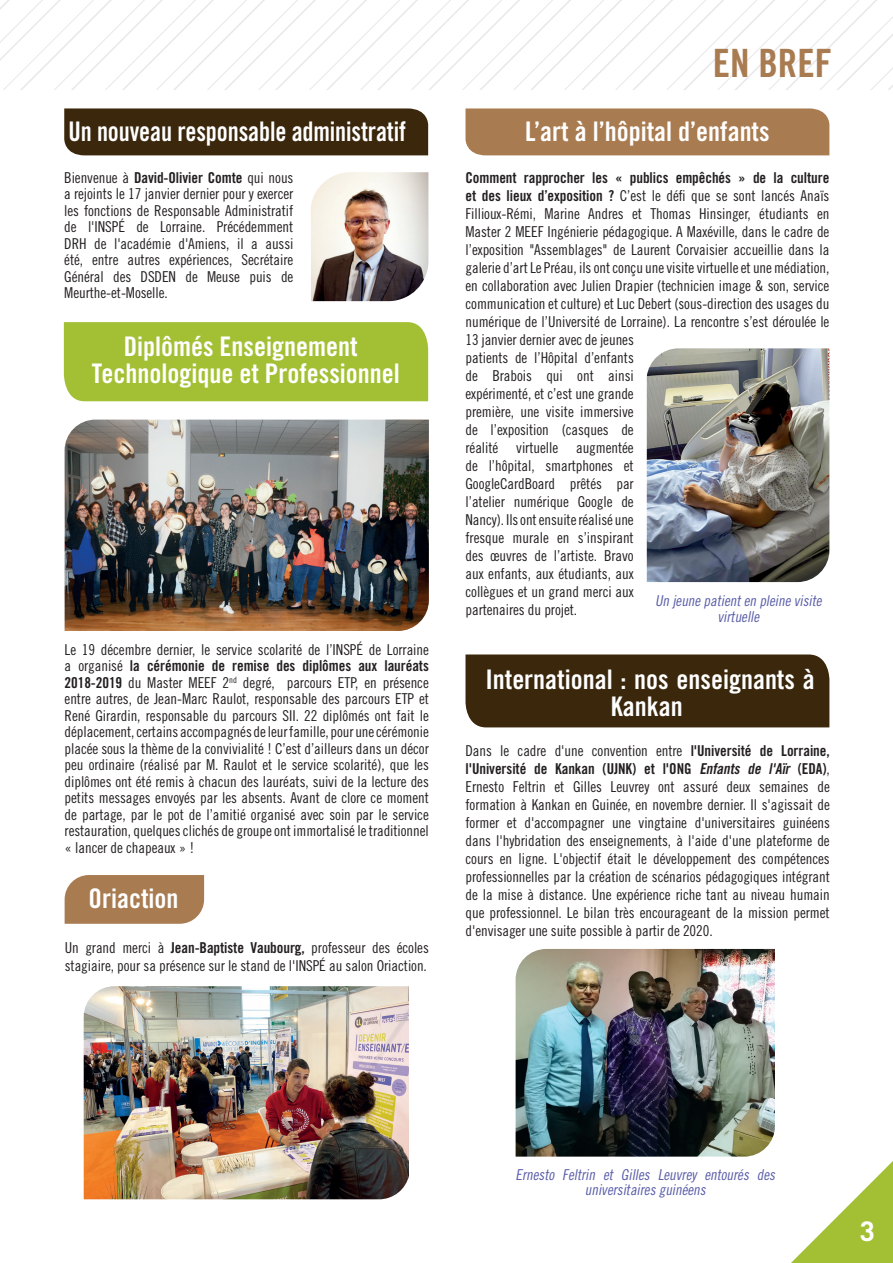
<style>
.page{position:relative;width:893px;height:1263px;background:#fff}
.page>*{position:absolute;margin:0;border:0;box-sizing:border-box;transform-origin:0 0}
.Titre_de_page{font:39px "Trade Gothic LT Std Bd Cn 20";color:#a97b50}
.t1{font:27px/27px "Trade Gothic LT Std Bd Cn 20";color:#fff;text-align:center}
.t2{font:27px "Trade Gothic LT Std Bd Cn 20";color:#fff;scale:.92 1}
.t3{font:700 27px "Trade Gothic LT Std";color:#fff}
.Tracé_Tx_8_5{font:15px/18px "Trade Gothic LT Std Cn 18";letter-spacing:-.005em;color:#231f20;text-align:justify}
.Tracé_Tx_8_5-2{font:italic 15px/15px "Trade Gothic LT Std Cn 18";color:#5a5da9;text-align:center}
.s1{font-family:"Trade Gothic LT Std Bd Cn 20"}
.s2{font-family:"Trade Gothic LT Std"}
.s3{font-family:"Trade Gothic LT Std Bd Cn 20";font-style:italic}
</style>
<div class="page">
<svg style="left:0;top:0;width:893px;height:90px"></svg>
<div style="left:64px;top:108px;width:364px;height:47px;background:#3b270c"></div>
<div style="left:64px;top:322px;width:364px;height:79px;background:#a3c035"></div>
<img style="left:65px;top:420px;width:364px;height:211px">
<div style="left:465px;top:108px;width:364px;height:47px;background:#a97b50"></div>
<img style="left:647px;top:348px;width:182px;height:234px">
<div style="left:465px;top:654px;width:364px;height:73px;background:#3b270c"></div>
<img style="left:516px;top:949px;width:259px;height:207px">
<img style="left:84px;top:986px;width:325px;height:213px">
<div style="left:65px;top:875px;width:139px;height:49px;background:#a97b50"></div>
<img style="left:311px;top:172px;width:117px;height:129px">
<svg style="left:791px;top:1161px;width:102px;height:102px"></svg>
<p class="t2" style="left:69px;top:115px;width:368px">Un nouveau responsable administratif</p>
<p class="Tracé_Tx_8_5" style="left:64px;top:169px;width:231px;line-height:16.5px">Bienvenue à <span class="s1">David-Olivier Comte</span> qui nous a rejoints le 17 janvier dernier pour y exercer les fonctions de Responsable Administratif de l'INSPÉ de Lorraine. Précédemment DRH de l'académie d'Amiens, il a aussi été, entre autres expériences, Secrétaire Général des DSDEN de Meuse puis de Meurthe-et-Moselle.</p>
<p class="t1" style="left:92px;top:333px;width:309px">Diplômés Enseignement<br>Technologique et Professionnel</p>
<p class="Tracé_Tx_8_5" style="left:65px;top:641px;width:366px;line-height:16.5px">Le 19 décembre dernier, le service scolarité de l’INSPÉ de Lorraine a organisé <span class="s1">la cérémonie de remise des diplômes aux lauréats 2018-2019</span> du Master MEEF 2<sup>nd</sup> degré, parcours ETP, en présence entre autres, de Jean-Marc Raulot, responsable des parcours ETP et René Girardin, responsable du parcours SII. 22 diplômés ont fait le déplacement, certains accompagnés de leur famille, pour une cérémonie placée sous la thème de la convivialité ! C’est d’ailleurs dans un décor peu ordinaire (réalisé par M. Raulot et le service scolarité), que les diplômes ont été remis à chacun des lauréats, suivi de la lecture des petits messages envoyés par les absents. Avant de clore ce moment de partage, par le pot de l’amitié organisé avec soin par le service restauration, quelques clichés de groupe ont immortalisé le traditionnel « lancer de chapeaux » !</p>
<p class="t1" style="left:89px;top:885px;width:91px">Oriaction</p>
<p class="Tracé_Tx_8_5" style="left:65px;top:938px;width:366px">Un grand merci à <span class="s1">Jean-Baptiste Vaubourg,</span> professeur des écoles stagiaire, pour sa présence sur le stand de l'INSPÉ au salon Oriaction.</p>
<p class="Titre_de_page" style="left:713px;top:39px;width:121px">EN BREF</p>
<p class="t1" style="left:525px;top:118px;width:246px">L’art à l’hôpital d’enfants</p>
<p class="Tracé_Tx_8_5" style="left:465px;top:169px;width:365px;text-align:left"><span class="s1">Comment rapprocher les « publics empêchés » de la culture et des lieux d’exposition ?</span> C’est le défi que se sont lancés Anaïs Fillioux-Rémi, Marine Andres et Thomas Hinsinger, étudiants en Master 2 MEEF Ingénierie pédagogique. A Maxéville, dans le cadre de l’exposition <span class="s2">"</span>Assemblages<span class="s2">"</span> de Laurent Corvaisier accueillie dans la galerie d’art Le Préau, ils ont conçu une visite virtuelle et une médiation, en collaboration avec Julien Drapier (technicien image &amp; son, service communication et culture) et Luc Debert (sous-direction des usages du numérique de l’Université de Lorraine). La rencontre s’est déroulée le 13 janvier dernier avec de jeunes<br>patients de l’Hôpital d’enfants<br>de Brabois qui ont ainsi<br>expérimenté, et c’est une grande<br>première, une visite immersive<br>de l’exposition (casques de<br>réalité virtuelle augmentée<br>de l’hôpital, smartphones et<br>GoogleCardBoard prêtés par<br>l’atelier numérique Google de<br>Nancy). Ils ont ensuite réalisé une<br>fresque murale en s’inspirant<br>des œuvres de l’artiste. Bravo<br>aux enfants, aux étudiants, aux<br>collègues et un grand merci aux<br>partenaires du projet.</p>
<p class="Tracé_Tx_8_5-2" style="left:655px;top:593px;width:171px">Un jeunepatienten pleinevisite virtuelle</p>
<p class="t1" style="left:485px;top:665px;width:331px">International : nos enseignants à<br>Kankan</p>
<p class="Tracé_Tx_8_5" style="left:465px;top:741px;width:366px">Dans le cadre d'une convention entre <span class="s1">l'Université de Lorraine, l'Université de Kankan (UJNK) et l'ONG</span> <span class="s3">Enfants de l'Aïr</span> <span class="s1">(EDA)</span>, Ernesto Feltrin et Gilles Leuvrey ont assuré deux semaines de formation à Kankan en Guinée, en novembre dernier. Il s'agissait de former et d'accompagner une vingtaine d'universitaires guinéens dans l'hybridation des enseignements, à l'aide d'une plateforme de cours en ligne. L'objectif était le développement des compétences professionnelles par la création de scénarios pédagogiques intégrant de la mise à distance. Une expérience riche tant au niveau humain que professionnel. Le bilan très encourageant de la mission permet d'envisager une suite possible à partir de 2020.</p>
<p class="Tracé_Tx_8_5-2" style="left:516px;top:1167px;width:264px">Ernesto Feltrin et Gilles Leuvrey entourés des universitairesguinéens</p>
<p class="t3" style="left:860px;top:1215px;width:17px">3</p>
</div>
